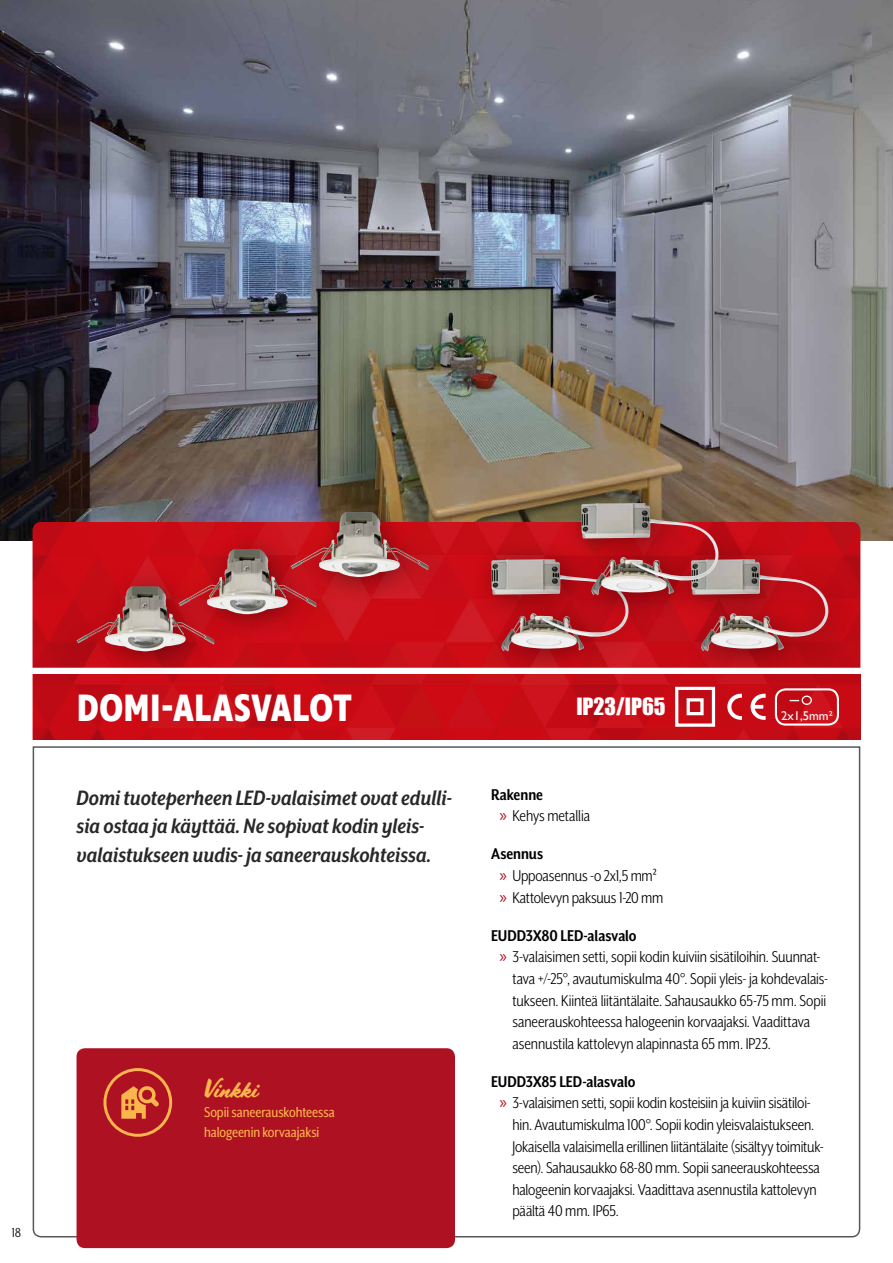
<style>
.page{position:relative;width:893px;height:1263px;background:#fff}
.page>*{position:absolute;margin:0;border:0;box-sizing:border-box;transform-origin:0 0}
.t1{font:700 39px "Ingra Cd";color:#fff}
.t2{font:italic 700 24px/28.8px "Mr Eaves XL San Nar OT";color:#282827}
.t3{font:22.5px "Scriptorama JF Tradeshow";letter-spacing:.005em;color:#fab54d}
.t4{font:21.9px "Impact";color:#fff}
.t5{font:18px/21.6px "Mr Eaves XL San Nar OT";letter-spacing:-.01em;color:#000}
.t6{font:700 18px "Mr Eaves XL San Nar OT";color:#000}
.t7{font:16.5px/19.8px "Mr Eaves XL San Nar OT";letter-spacing:-.01em;color:#fab54d}
.t8{font:15px "Mr Eaves XL San Nar OT";color:#282827}
.t9{font:12.75px "Gill Sans";color:#fff}
.s1{font-weight:700}
.s2{font-family:"Myriad Pro";color:#ae1122}
</style>
<div class="page">
<svg style="left:32px;top:746px;width:829px;height:492px"></svg>
<img style="left:33px;top:674px;width:827px;height:65px">
<div style="left:77px;top:1048px;width:378px;height:200px;background:#ae1122;border-radius:9px"></div>
<img style="left:0;top:0;width:893px;height:541px">
<img style="left:33px;top:522px;width:827px;height:146px">
<div style="left:672px;top:540px;width:183px;height:137px;background:#000;opacity:.39"></div>
<img style="left:691px;top:559px;width:137px;height:92px">
<svg style="left:103px;top:1068px;width:69px;height:69px"></svg>
<svg style="left:727px;top:694px;width:15px;height:26px"></svg>
<svg style="left:750px;top:694px;width:16px;height:26px"></svg>
<svg style="left:673px;top:685px;width:44px;height:43px"></svg>
<div style="left:775px;top:688px;width:64px;height:38px;border:2px solid #fff;border-radius:10px"></div>
<svg style="left:788px;top:695px;width:25px;height:11px"></svg>
<div style="left:60px;top:567px;width:180px;height:112px;background:#000;opacity:.39"></div>
<img style="left:77px;top:586px;width:138px;height:66px">
<div style="left:162px;top:530px;width:180px;height:112px;background:#000;opacity:.39"></div>
<img style="left:179px;top:549px;width:138px;height:65px">
<div style="left:274px;top:493px;width:181px;height:112px;background:#000;opacity:.39"></div>
<img style="left:291px;top:512px;width:138px;height:65px">
<div style="left:472px;top:540px;width:184px;height:137px;background:#000;opacity:.39"></div>
<img style="left:491px;top:559px;width:139px;height:92px">
<div style="left:562px;top:484px;width:184px;height:137px;background:#000;opacity:.39"></div>
<img style="left:581px;top:503px;width:139px;height:92px">
<p class="t8" style="left:12px;top:1225px;width:11px">18</p>
<h1 class="t1" style="left:77px;top:684px;width:277px">DOMI-ALASVALOT</h1>
<h2 class="t2" style="left:77px;top:783px;width:377px">Domi tuoteperheen LED-valaisimet ovat edulli&shy;sia ostaa ja käyttää. Ne sopivat kodin yleis&shy;valaistukseen uudis- ja saneerauskohteissa.</h2>
<p class="t3" style="left:204px;top:1073px;width:55px">Vinkki</p>
<p class="t7" style="left:204px;top:1102px;width:132px">Sopii saneerauskohteessa halogeenin korvaajaksi</p>
<p class="t4" style="left:576px;top:690px;width:91px">IP23/IP65</p>
<p class="t9" style="left:781px;top:708px;width:53px">2x1,5mm²</p>
<p class="t5" style="left:500px;top:783px;width:92px;text-indent:-8px"><span class="s1">Rakenne<br></span><span class="s2">»</span> Kehys metallia</p>
<p class="t5" style="left:500px;top:843px;width:165px;text-indent:-8px"><span class="s1">Asennus<br></span><span class="s2">»</span> Uppoasennus -o 2x1,5 mm² <span class="s2">»</span> Kattolevyn paksuus 1-20 mm</p>
<p class="t6" style="left:491px;top:926px;width:147px">EUDD3X80 LED-alasvalo</p>
<p class="t5" style="left:500px;top:946px;width:322px"><span class="s2">»</span> 3-valaisimen setti, sopii kodin kuiviin sisätiloihin. Suunnat-</p>
<p class="t5" style="left:512px;top:968px;width:317px">tava +/-25°, avautumiskulma 40°. Sopii yleis- ja kohdevalais-</p>
<p class="t5" style="left:512px;top:989px;width:315px">tukseen. Kiinteä liitäntälaite. Sahausaukko 65-75 mm. Sopii</p>
<p class="t5" style="left:512px;top:1011px;width:299px">saneerauskohteessa halogeenin korvaajaksi. Vaadittava</p>
<p class="t5" style="left:512px;top:1032px;width:260px">asennustila kattolevyn alapinnasta 65 mm. IP23.</p>
<p class="t6" style="left:491px;top:1072px;width:146px">EUDD3X85 LED-alasvalo</p>
<p class="t5" style="left:500px;top:1092px;width:313px"><span class="s2">»</span> 3-valaisimen setti, sopii kodin kosteisiin ja kuiviin sisätiloi-</p>
<p class="t5" style="left:512px;top:1114px;width:303px">hin. Avautumiskulma 100°. Sopii kodin yleisvalaistukseen.</p>
<p class="t5" style="left:512px;top:1135px;width:313px">Jokaisella valaisimella erillinen liitäntälaite (sisältyy toimituk-</p>
<p class="t5" style="left:512px;top:1157px;width:309px">seen). Sahausaukko 68-80 mm. Sopii saneerauskohteessa</p>
<p class="t5" style="left:512px;top:1179px;width:306px">halogeenin korvaajaksi. Vaadittava asennustila kattolevyn</p>
<p class="t5" style="left:512px;top:1200px;width:108px">päältä 40 mm. IP65.</p>
</div>
